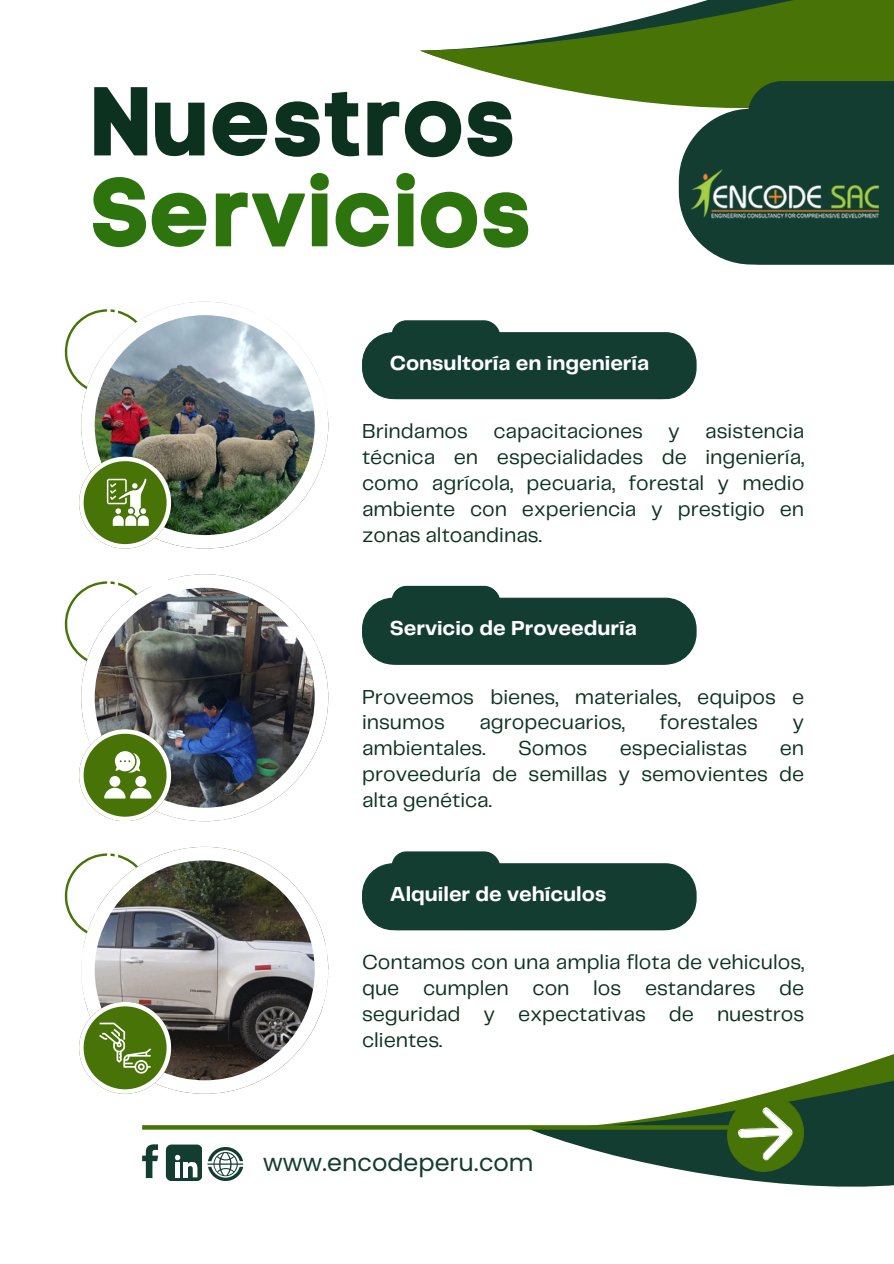
<style>
.page{position:relative;width:894px;height:1264px;background:#fff}
.page>*{position:absolute;margin:0;border:0;box-sizing:border-box;transform-origin:0 0}
.t1{font:97.5px "Code Pro Bold LC";color:#2e740e}
.t2{font:97.5px "Code Pro Bold LC";color:#0c321f}
.t3{font:24px "Poppins";color:#133d31}
.t4{font:21px/25.8px "Telegraf";color:#0c321f;text-align:justify}
.t5{font:700 21px "Telegraf";color:#fff}
</style>
<div class="page">
<svg style="left:529px;top:1054px;width:364px;height:133px"></svg>
<svg style="left:142px;top:1125px;width:584px;height:4px;background:#4d770f"></svg>
<svg style="left:726px;top:1094px;width:78px;height:79px;background:#5e8137"></svg>
<svg style="left:420px;top:0;width:473px;height:106px;fill:#487307"></svg>
<svg style="left:678px;top:81px;width:215px;height:183px;background:#2a513f"></svg>
<img style="left:163px;top:301px;width:164px;height:246px">
<svg style="left:168px;top:574px;width:159px;height:245px"></svg>
<svg style="left:166px;top:846px;width:161px;height:246px"></svg>
<img style="left:65px;top:581px;width:162px;height:240px">
<img style="left:65px;top:309px;width:162px;height:239px">
<svg style="left:362px;top:320px;width:334px;height:79px;background:#33584d"></svg>
<svg style="left:362px;top:586px;width:334px;height:78px;background:#32574c"></svg>
<svg style="left:362px;top:851px;width:334px;height:79px;background:#34584d"></svg>
<img style="left:690px;top:167px;width:188px;height:56px">
<svg style="left:65px;top:853px;width:162px;height:240px"></svg>
<svg style="left:207px;top:1147px;width:36px;height:33px"></svg>
<div style="left:166px;top:1144px;width:36px;height:36px;background:#133d31;border-radius:6px"></div>
<svg style="left:175px;top:1154px;width:23px;height:23px"></svg>
<svg style="left:142px;top:1144px;width:16px;height:33px"></svg>
<p class="t2" style="left:89px;top:63px;width:428px">Nuestros</p>
<p class="t1" style="left:89px;top:154px;width:444px">Servicios</p>
<p class="t5" style="left:389px;top:353px;width:261px">Consultoría en ingeniería</p>
<p class="t4" style="left:362px;top:419px;width:443px">Brindamos capacitaciones y asistencia técnica en especialidades de ingeniería, como agrícola, pecuaria, forestal y medio ambiente con experiencia y prestigio en zonas altoandinas.</p>
<h3 class="t5" style="left:389px;top:619px;width:248px">Servicio de Proveeduría</h3>
<p class="t4" style="left:362px;top:684px;width:443px">Proveemos bienes, materiales, equipos e insumos</p>
<p class="t4" style="left:479px;top:710px;width:147px">agropecuarios,</p>
<p class="t4" style="left:659px;top:710px;width:100px">forestales</p>
<p class="t4" style="left:792px;top:710px;width:13px">y</p>
<p class="t4" style="left:362px;top:736px;width:125px">ambientales.</p>
<p class="t4" style="left:518px;top:736px;width:71px">Somos</p>
<p class="t4" style="left:619px;top:736px;width:129px">especialistas</p>
<p class="t4" style="left:362px;top:736px;width:443px;text-indent:417px">en proveeduría de semillas y semovientes de alta genética.</p>
<p class="t5" style="left:389px;top:884px;width:218px">Alquiler de vehículos</p>
<p class="t4" style="left:362px;top:950px;width:443px">Contamos con una amplia flota de vehiculos, que cumplen con los estandares de seguridad y expectativas de nuestros clientes.</p>
<p class="t3" style="left:263px;top:1145px;width:272px">www.encodeperu.com</p>
</div>
